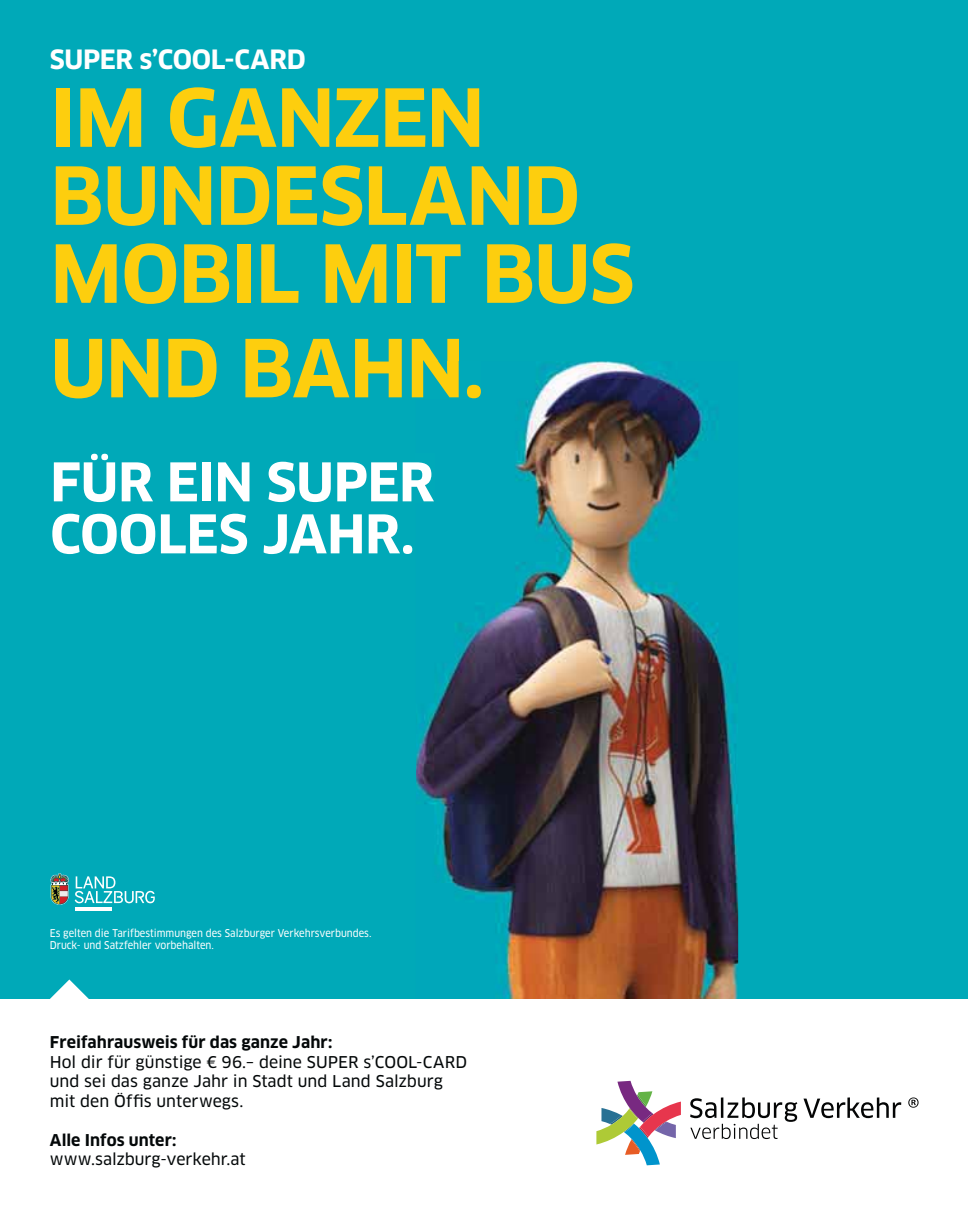
<style>
.page{position:relative;width:968px;height:1216px;background:#fff}
.page>*{position:absolute;margin:0;border:0;box-sizing:border-box;transform-origin:0 0}
.t1{font:700 77.88px/77.9px "Clan OT";letter-spacing:-.015em;color:#fdce0e}
.t2{font:700 51.98px/52px "Clan OT";letter-spacing:-.005em;color:#fff}
.t3{font:700 25.9px "Clan OT";letter-spacing:-.015em;color:#fff}
.t4{font:15.92px/19.4px "Clan OT News";color:#040809}
.t5{font:700 15.92px "Clan OT";color:#040809}
.t6{font:10.5px/12.6px "Clan OT Narr News";color:#fff}
</style>
<div class="page">
<div style="left:0;top:0;width:967px;height:998px;background:#00a9b8"></div>
<svg style="left:803px;top:1097px;width:98px;height:21px"></svg>
<svg style="left:690px;top:1097px;width:107px;height:41px"></svg>
<svg style="left:596px;top:1080px;width:84px;height:85px"></svg>
<svg style="left:908px;top:1097px;width:10px;height:10px"></svg>
<svg style="left:50px;top:979px;width:39px;height:20px"></svg>
<img style="left:416px;top:361px;width:322px;height:637px">
<img style="left:416px;top:361px;width:65px;height:37px">
<img style="left:416px;top:453px;width:18px;height:8px">
<img style="left:416px;top:461px;width:18px;height:41px">
<svg style="left:51px;top:873px;width:18px;height:31px"></svg>
<hr style="left:76px;top:907px;width:36px;height:3px;background:#fff">
<svg style="left:75px;top:876px;width:80px;height:27px"></svg>
<h3 class="t3" style="left:50px;top:47px;width:257px">SUPER s’COOL-CARD</h3>
<h1 class="t1" style="left:50px;top:84px;width:585px">IM GANZEN<br>BUNDESLAND<br>MOBIL MIT BUS</h1>
<h1 class="t1" style="left:50px;top:334px;width:435px">UND BAHN.</h1>
<h2 class="t2" style="left:50px;top:459px;width:385px">FÜR EIN SUPER<br>COOLES JAHR.</h2>
<p class="t6" style="left:50px;top:927px;width:323px">Es gelten die Tarifbestimmungen des Salzburger Verkehrsverbundes.<br>Druck- und Satzfehler vorbehalten.</p>
<p class="t5" style="left:50px;top:1035px;width:284px">Freifahrausweis für das ganze Jahr:</p>
<p class="t4" style="left:50px;top:1053px;width:419px">Hol dir für günstige € 96.– deine SUPER s’COOL-CARD und sei das ganze Jahr in Stadt und Land Salzburg mit den Öffis unterwegs.</p>
<p class="t5" style="left:50px;top:1132px;width:128px">Alle Infos unter:</p>
<p class="t4" style="left:50px;top:1150px;width:197px">www.salzburg-verkehr.at</p>
</div>
